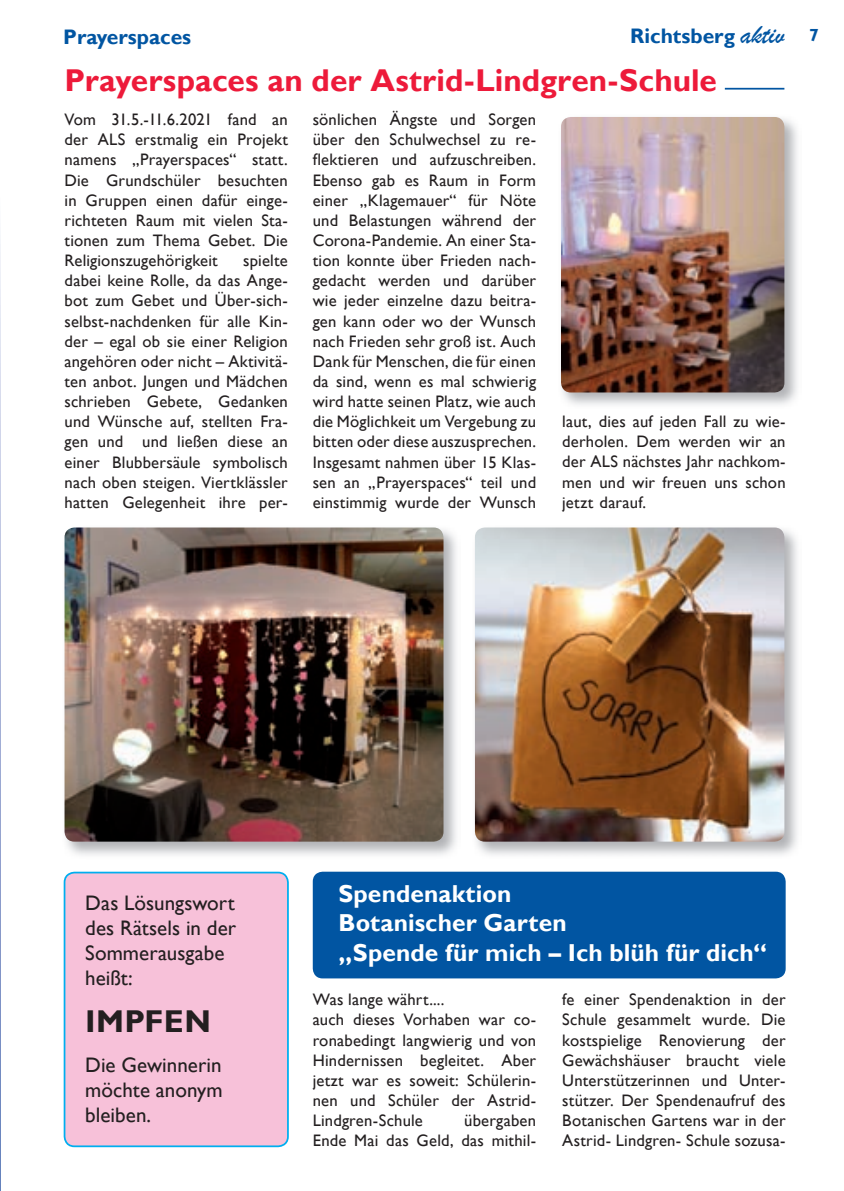
<style>
.page{position:relative;width:844px;height:1191px;background:#fff}
.page>*{position:absolute;margin:0;border:0;box-sizing:border-box;transform-origin:0 0}
.t1{font:700 31.5px "Gill Sans";color:#ed1a3a}
.t2{font:700 31.5px "Gill Sans";letter-spacing:.01em;color:#231f20}
.t3{font:700 24.5px/29.4px "Gill Sans";letter-spacing:.005em;color:#fff}
.t4{font:21px/25.2px "Gill Sans";color:#231f20}
.t5{font:700 21px "Gill Sans";color:#0155a2}
.t6{font:16.62px/20.1px "Gill Sans";letter-spacing:.01em;color:#231f20;text-align:justify}
.s1{font-family:"Brush Script";font-weight:400;font-size:28px}
.s2{font-size:17.5px}
</style>
<div class="page">
<svg style="left:0;top:239px;width:1px;height:952px"></svg>
<hr style="left:724px;top:88px;width:60px;height:2px;background:#0155a2">
<img style="left:66px;top:530px;width:390px;height:325px">
<img style="left:64px;top:527px;width:379px;height:314px">
<img style="left:562px;top:119px;width:235px;height:286px">
<img style="left:561px;top:117px;width:223px;height:275px">
<img style="left:474px;top:530px;width:323px;height:325px">
<img style="left:475px;top:527px;width:309px;height:314px">
<div style="left:64px;top:872px;width:224px;height:274px;background:#f7c1d9;border-radius:10px"></div>
<div style="left:64px;top:871px;width:225px;height:276px;border:2px solid #00aeef;border-radius:10px"></div>
<div style="left:313px;top:871px;width:472px;height:107px;background:#0155a2;border-radius:10px"></div>
<p class="t5" style="left:63px;top:25px;width:129px">Prayerspaces</p>
<p class="t5" style="left:630px;top:23px;width:190px">Richtsberg <span class="s1">aktiv</span> <span class="s2">7</span></p>
<h1 class="t1" style="left:64px;top:62px;width:653px">Prayerspaces an der Astrid-Lindgren-Schule</h1>
<p class="t6" style="left:313px;top:110px;width:225px">sönlichen Ängste und Sorgen über den Schulwechsel zu re&shy;flektieren und aufzuschreiben.<br>Ebenso gab es Raum in Form einer „Klagemauer“ für Nöte und Belastungen während der Corona-Pandemie. An einer Sta&shy;tion konnte über Frieden nach&shy;gedacht werden und darüber wie jeder einzelne dazu beitra&shy;gen kann oder wo der Wunsch nach Frieden sehr groß ist. Auch Dank für Menschen, die für einen da sind, wenn es mal schwierig wird hatte seinen Platz, wie auch die Möglichkeit um Vergebung zu bitten oder diese auszusprechen.<br>Insgesamt nahmen über 15 Klas&shy;sen an „Prayerspaces“ teil und einstimmig wurde der Wunsch</p>
<p class="t6" style="left:64px;top:110px;width:225px">Vom 31.5.-11.6.2021 fand an der ALS erstmalig ein Projekt namens „Prayerspaces“ statt.<br>Die Grundschüler besuchten in Gruppen einen dafür einge&shy;richteten Raum mit vielen Sta&shy;tionen zum Thema Gebet. Die Religionszugehörigkeit</p>
<p class="t6" style="left:64px;top:251px;width:225px;text-indent:179px">spielte dabei keine Rolle, da das Ange&shy;bot zum Gebet und Über-sich&shy;selbst-nachdenken für alle Kin&shy;der – egal ob sie einer Religion angehören oder nicht – Aktivitä&shy;ten anbot. Jungen und Mädchen schrieben Gebete, Gedanken und Wünsche auf, stellten Fra&shy;gen und und ließen diese an einer Blubbersäule symbolisch nach oben steigen. Viertklässler hatten Gelegenheit ihre per-</p>
<p class="t6" style="left:562px;top:412px;width:225px">laut, dies auf jeden Fall zu wie&shy;derholen. Dem werden wir an der ALS nächstes Jahr nachkom&shy;men und wir freuen uns schon jetzt darauf.</p>
<p class="t4" style="left:85px;top:890px;width:152px">Das Lösungswort des Rätsels in der<br>Sommerausgabe heißt:</p>
<h1 class="t2" style="left:85px;top:1002px;width:127px">IMPFEN</h1>
<p class="t4" style="left:85px;top:1052px;width:139px;text-align:justify">Die Gewinnerin möchte anonym bleiben.</p>
<h2 class="t3" style="left:338px;top:879px;width:430px">Spendenaktion<br>Botanischer Garten<br>„Spende für mich – Ich blüh für dich“</h2>
<p class="t6" style="left:313px;top:990px;width:225px;text-align:left">Was lange währt....<br>auch dieses Vorhaben war co&shy;ronabedingt langwierig und von<br>Hindernissen begleitet. Aber jetzt war es soweit: Schülerin&shy;nen und Schüler der Astrid-<br>Lindgren-Schule</p>
<p class="t6" style="left:313px;top:1110px;width:225px;text-align:right">übergaben<br>Ende Mai das Geld, das mithil-</p>
<p class="t6" style="left:562px;top:990px;width:225px">fe einer Spendenaktion in der Schule gesammelt wurde. Die kostspielige Renovierung der Gewächshäuser braucht viele Unterstützerinnen und Unter&shy;stützer. Der Spendenaufruf des Botanischen Gartens war in der Astrid- Lindgren- Schule sozusa-</p>
</div>
